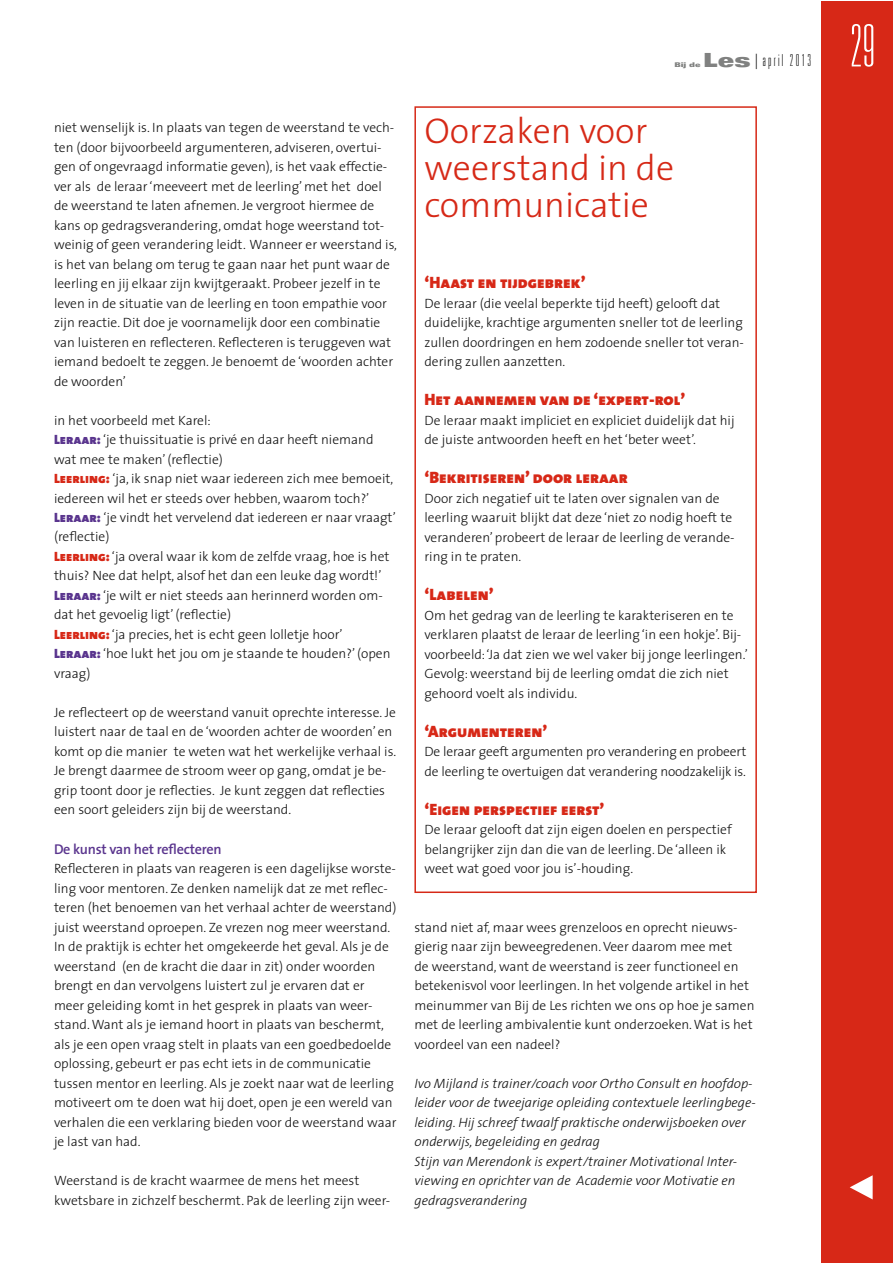
<style>
.page{position:relative;width:893px;height:1263px;background:#fff}
.page>*{position:absolute;margin:0;border:0;box-sizing:border-box;transform-origin:0 0}
.t1{font:100 ultra-condensed 58.5px "Univers LT Std";color:#fff}
.t2{font:300 36px/37.2px "The Sans";color:#d62917}
.t3{font:16.5px "The Sans Black Caps";color:#d72817}
.t4{font:100 ultra-condensed 16.5px "Univers LT Std";letter-spacing:.135em;color:#111}
.t5{font:600 14.25px "The Sans";letter-spacing:-.02em;color:#5a358e}
.t6{font:300 13.5px/19.5px "The Sans";color:#111}
.t7{font:italic 300 13.5px/19.5px "The Sans";color:#111}
.t8{font:6.45px "Univers LT Std X Black Ex";color:#808180}
.s1{font-family:"Univers LT Std X Black Ex";font-weight:400;font-stretch:normal;font-size:19.5px;color:#808180}
.s2{font-size:21px}
.s3{font-family:"The Sans Black Caps";font-weight:400;color:#5a358e}
.s4{font-family:"The Sans Black Caps";font-weight:400;color:#d72817}
</style>
<div class="page">
<div style="left:822px;top:1px;width:70px;height:1262px;background:#d72817"></div>
<svg style="left:850px;top:1175px;width:23px;height:24px"></svg>
<div style="left:414px;top:106px;width:343px;height:787px;border:2px solid #d62917"></div>
<p class="t8" style="left:674px;top:61px;width:28px">Bij de</p>
<p class="t4" style="left:703px;top:52px;width:109px"><span class="s1">Les</span><span class="s2">|</span> april 2013</p>
<p class="t6" style="left:54px;top:117px;width:345px">niet wenselijk is. In plaats van tegen de weerstand te vech&shy;ten (door bijvoorbeeld argumenteren, adviseren, overtui&shy;gen of ongevraagd informatie geven), is het vaak effectie&shy;ver als de leraar ‘meeveert met de leerling’ met het doel de weerstand te laten afnemen. Je vergroot hiermee de kans op gedragsverandering, omdat hoge weerstand tot&shy;weinig of geen verandering leidt. Wanneer er weerstand is, is het van belang om terug te gaan naar het punt waar de leerling en jij elkaar zijn kwijtgeraakt. Probeer jezelf in te leven in de situatie van de leerling en toon empathie voor zijn reactie. Dit doe je voornamelijk door een combinatie van luisteren en reflecteren. Reflecteren is teruggeven wat iemand bedoelt te zeggen. Je benoemt de ‘woorden achter de woorden’</p>
<p class="t6" style="left:54px;top:410px;width:343px">in het voorbeeld met Karel:<br><span class="s3">Leraar:</span> ‘je thuissituatie is privé en daar heeft niemand wat mee te maken’ (reflectie)<br><span class="s4">Leerling:</span> ‘ja, ik snap niet waar iedereen zich mee bemoeit, iedereen wil het er steeds over hebben, waarom toch?’ <span class="s3">Leraar:</span> ‘je vindt het vervelend dat iedereen er naar vraagt’ (reflectie)<br><span class="s4">Leerling:</span> ‘ja overal waar ik kom de zelfde vraag, hoe is het thuis? Nee dat helpt, alsof het dan een leuke dag wordt!’ <span class="s3">Leraar:</span> ‘je wilt er niet steeds aan herinnerd worden om&shy;dat het gevoelig ligt’ (reflectie)<br><span class="s4">Leerling:</span> ‘ja precies, het is echt geen lolletje hoor’<br><span class="s3">Leraar:</span> ‘hoe lukt het jou om je staande te houden?’ (open vraag)</p>
<p class="t6" style="left:54px;top:702px;width:344px">Je reflecteert op de weerstand vanuit oprechte interesse. Je luistert naar de taal en de ‘woorden achter de woorden’ en komt op die manier te weten wat het werkelijke verhaal is.<br>Je brengt daarmee de stroom weer op gang, omdat je be&shy;grip toont door je reflecties. Je kunt zeggen dat reflecties een soort geleiders zijn bij de weerstand.</p>
<p class="t5" style="left:54px;top:837px;width:169px">De kunst van het reflecteren</p>
<p class="t6" style="left:54px;top:858px;width:344px">Reflecteren in plaats van reageren is een dagelijkse worste&shy;ling voor mentoren. Ze denken namelijk dat ze met reflec&shy;teren (het benoemen van het verhaal achter de weerstand) juist weerstand oproepen. Ze vrezen nog meer weerstand.<br>In de praktijk is echter het omgekeerde het geval. Als je de weerstand (en de kracht die daar in zit) onder woorden brengt en dan vervolgens luistert zul je ervaren dat er meer geleiding komt in het gesprek in plaats van weer&shy;stand. Want als je iemand hoort in plaats van beschermt, als je een open vraag stelt in plaats van een goedbedoelde oplossing, gebeurt er pas echt iets in de communicatie tussen mentor en leerling. Als je zoekt naar wat de leerling motiveert om te doen wat hij doet, open je een wereld van verhalen die een verklaring bieden voor de weerstand waar je last van had.</p>
<p class="t6" style="left:54px;top:1170px;width:338px">Weerstand is de kracht waarmee de mens het meest kwetsbare in zichzelf beschermt. Pak de leerling zijn weer-</p>
<h2 class="t2" style="left:424px;top:111px;width:251px">Oorzaken voor weerstand in de communicatie</h2>
<p class="t3" style="left:424px;top:268px;width:163px">‘Haast en tijdgebrek’</p>
<p class="t6" style="left:424px;top:293px;width:321px">De leraar (die veelal beperkte tijd heeft) gelooft dat duidelijke, krachtige argumenten sneller tot de leerling zullen doordringen en hem zodoende sneller tot veran&shy;dering zullen aanzetten.</p>
<p class="t3" style="left:424px;top:385px;width:262px">Het aannemen van de ‘expert-rol’</p>
<p class="t6" style="left:424px;top:410px;width:312px">De leraar maakt impliciet en expliciet duidelijk dat hij de juiste antwoorden heeft en het ‘beter weet’.</p>
<p class="t3" style="left:424px;top:463px;width:205px">‘Bekritiseren’ door leraar</p>
<p class="t6" style="left:424px;top:488px;width:312px">Door zich negatief uit te laten over signalen van de leerling waaruit blijkt dat deze ‘niet zo nodig hoeft te veranderen’ probeert de leraar de leerling de verande&shy;ring in te praten.</p>
<p class="t3" style="left:424px;top:580px;width:71px">‘Labelen’</p>
<p class="t6" style="left:424px;top:605px;width:325px">Om het gedrag van de leerling te karakteriseren en te verklaren plaatst de leraar de leerling ‘in een hokje’. Bij&shy;voorbeeld: ‘Ja dat zien we wel vaker bij jonge leerlingen.’ Gevolg: weerstand bij de leerling omdat die zich niet gehoord voelt als individu.</p>
<p class="t3" style="left:424px;top:717px;width:125px">‘Argumenteren’</p>
<p class="t6" style="left:424px;top:741px;width:324px">De leraar geeft argumenten pro verandering en probeert de leerling te overtuigen dat verandering noodzakelijk is.</p>
<p class="t3" style="left:424px;top:795px;width:181px">‘Eigen perspectief eerst’</p>
<p class="t6" style="left:424px;top:819px;width:309px">De leraar gelooft dat zijn eigen doelen en perspectief belangrijker zijn dan die van de leerling. De ‘alleen ik weet wat goed voor jou is’-houding.</p>
<p class="t6" style="left:414px;top:917px;width:341px">stand niet af, maar wees grenzeloos en oprecht nieuws&shy;gierig naar zijn beweegredenen. Veer daarom mee met<br>de weerstand, want de weerstand is zeer functioneel en betekenisvol voor leerlingen. In het volgende artikel in het meinummer van Bij de Les richten we ons op hoe je samen met de leerling ambivalentie kunt onderzoeken. Wat is het voordeel van een nadeel?</p>
<p class="t7" style="left:414px;top:1073px;width:343px">Ivo Mijland is trainer/coach voor Ortho Consult en hoofdop&shy;leider voor de tweejarige opleiding contextuele leerlingbege&shy;leiding. Hij schreef twaalf praktische onderwijsboeken over onderwijs, begeleiding en gedrag<br>Stijn van Merendonk is expert/trainer Motivational Inter&shy;viewing en oprichter van de Academie voor Motivatie en gedragsverandering</p>
<h1 class="t1" style="left:850px;top:16px;width:27px">29</h1>
</div>
